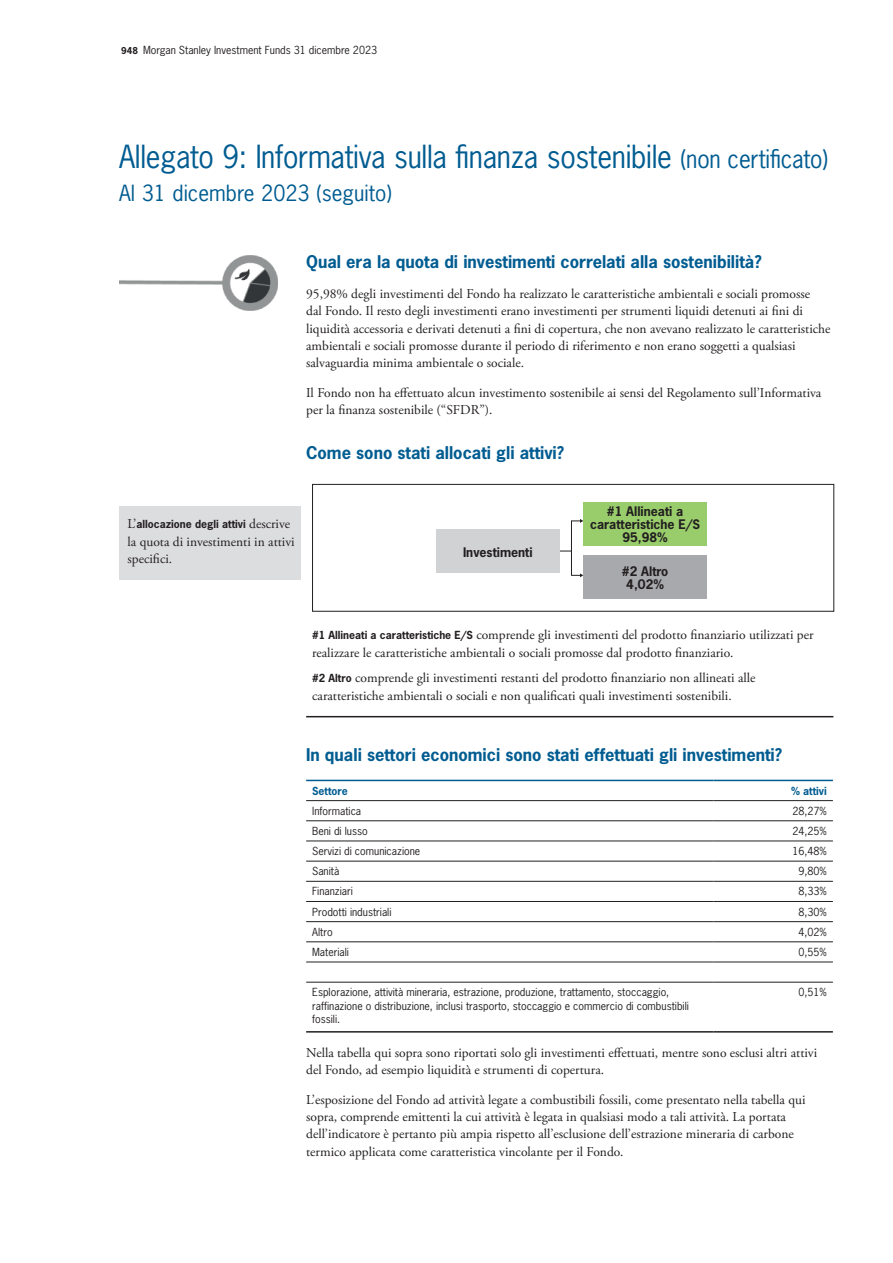
<style>
.page{position:relative;width:893px;height:1263px;background:#fff}
.page>*{position:absolute;margin:0;border:0;box-sizing:border-box;transform-origin:0 0}
.t1{font:30px "News Gothic Std";letter-spacing:-.01em;color:#005c91;scale:.96 1}
.t2{font:21px "News Gothic Std";color:#005c91}
.t3{font:700 16.5px "News Gothic Std";color:#005c91}
.t4{font:13.5px/17.2px "Adobe Garamond Pro";color:#231f20}
.t5{font:700 12.45px/13.2px "News Gothic Std";color:#231f20;text-align:center}
.t6{font:10.5px/13.5px "News Gothic Std";color:#231f20}
.t7{font:700 10.5px "News Gothic Std";color:#231f20}
.t8{font:700 10.5px "News Gothic Std";color:#005c91}
.s1{font-weight:700;font-size:9px}
.s2{font-size:24px}
.s3{font-family:"News Gothic Std";font-weight:700;font-size:10.5px}
.s4{font-family:"Adobe Garamond Pro";font-weight:400;font-size:13.5px}
</style>
<div class="page">
<div style="left:119px;top:506px;width:181px;height:73px;background:#dcdddf"></div>
<svg style="left:559px;top:551px;width:12px;height:1px"></svg>
<hr style="left:571px;top:521px;width:1px;height:54px;background:#231f20">
<svg style="left:571px;top:573px;width:12px;height:4px"></svg>
<svg style="left:571px;top:519px;width:12px;height:4px"></svg>
<div style="left:436px;top:529px;width:123px;height:44px;background:#d1d2d4"></div>
<div style="left:583px;top:502px;width:123px;height:44px;background:#99cd6b"></div>
<div style="left:583px;top:555px;width:123px;height:44px;background:#a8a9ad"></div>
<div style="left:312px;top:484px;width:522px;height:128px;border:1px solid #231f20"></div>
<hr style="left:306px;top:716px;width:527px;height:1px;background:#231f20">
<hr style="left:306px;top:800px;width:407px;height:1px;background:#231f20">
<hr style="left:713px;top:800px;width:120px;height:1px;background:#231f20">
<hr style="left:306px;top:820px;width:407px;height:1px;background:#231f20">
<hr style="left:713px;top:820px;width:120px;height:1px;background:#231f20">
<hr style="left:306px;top:841px;width:407px;height:1px;background:#231f20">
<hr style="left:713px;top:841px;width:120px;height:1px;background:#231f20">
<hr style="left:306px;top:861px;width:407px;height:1px;background:#231f20">
<hr style="left:713px;top:861px;width:120px;height:1px;background:#231f20">
<hr style="left:306px;top:881px;width:407px;height:1px;background:#231f20">
<hr style="left:713px;top:881px;width:120px;height:1px;background:#231f20">
<hr style="left:306px;top:901px;width:407px;height:1px;background:#231f20">
<hr style="left:713px;top:901px;width:120px;height:1px;background:#231f20">
<hr style="left:306px;top:921px;width:407px;height:1px;background:#231f20">
<hr style="left:713px;top:921px;width:120px;height:1px;background:#231f20">
<hr style="left:306px;top:941px;width:407px;height:1px;background:#231f20">
<hr style="left:713px;top:941px;width:120px;height:1px;background:#231f20">
<hr style="left:306px;top:1031px;width:407px;height:1px;background:#231f20">
<hr style="left:713px;top:1031px;width:120px;height:1px;background:#231f20">
<hr style="left:306px;top:780px;width:407px;height:1px;background:#005c91">
<hr style="left:713px;top:780px;width:120px;height:1px;background:#005c91">
<hr style="left:306px;top:962px;width:407px;height:1px;background:#231f20">
<hr style="left:713px;top:962px;width:120px;height:1px;background:#231f20">
<hr style="left:306px;top:982px;width:407px;height:1px;background:#231f20">
<hr style="left:713px;top:982px;width:120px;height:1px;background:#231f20">
<img style="left:119px;top:255px;width:158px;height:56px">
<p class="t6" style="left:121px;top:43px;width:257px"><span class="s1">948</span> Morgan Stanley Investment Funds 31 dicembre 2023</p>
<h1 class="t1" style="left:119px;top:137px;width:740px">Allegato 9: Informativa sulla finanza sostenibile <span class="s2">(non certificato)</span></h1>
<h2 class="t2" style="left:119px;top:179px;width:274px">Al 31 dicembre 2023 (seguito)</h2>
<p class="t3" style="left:306px;top:251px;width:457px">Qual era la quota di investimenti correlati alla sostenibilità?</p>
<p class="t4" style="left:306px;top:286px;width:526px">95,98% degli investimenti del Fondo ha realizzato le caratteristiche ambientali e sociali promosse<br>dal Fondo. Il resto degli investimenti erano investimenti per strumenti liquidi detenuti ai fini di liquidità accessoria e derivati detenuti a fini di copertura, che non avevano realizzato le caratteristiche ambientali e sociali promosse durante il periodo di riferimento e non erano soggetti a qualsiasi salvaguardia minima ambientale o sociale.</p>
<p class="t4" style="left:306px;top:385px;width:517px">Il Fondo non ha effettuato alcun investimento sostenibile ai sensi del Regolamento sull’Informativa per la finanza sostenibile (“SFDR”).</p>
<p class="t3" style="left:306px;top:442px;width:260px">Come sono stati allocati gli attivi?</p>
<p class="t5" style="left:590px;top:504px;width:112px">#1 Allineati a caratteristiche E/S<br>95,98%</p>
<p class="t5" style="left:622px;top:564px;width:48px">#2 Altro<br>4,02%</p>
<p class="t4" style="left:312px;top:627px;width:503px"><span class="s3">#1 Allineati a caratteristiche E/S</span> comprende gli investimenti del prodotto finanziario utilizzati per realizzare le caratteristiche ambientali o sociali promosse dal prodotto finanziario.</p>
<p class="t4" style="left:312px;top:670px;width:445px"><span class="s3">#2 Altro</span> comprende gli investimenti restanti del prodotto finanziario non allineati alle caratteristiche ambientali o sociali e non qualificati quali investimenti sostenibili.</p>
<p class="t7" style="left:128px;top:517px;width:164px"><span class="s4">L’</span>allocazione degli attivi <span class="s4">descrive</span></p>
<p class="t4" style="left:128px;top:533px;width:169px">la quota di investimenti in attivi specifici.</p>
<p class="t5" style="left:463px;top:545px;width:71px">Investimenti</p>
<p class="t3" style="left:306px;top:744px;width:477px">In quali settori economici sono stati effettuati gli investimenti?</p>
<p class="t8" style="left:312px;top:784px;width:37px">Settore</p>
<p class="t8" style="left:791px;top:784px;width:37px">% attivi</p>
<p class="t6" style="left:312px;top:804px;width:51px">Informatica</p>
<p class="t6" style="left:792px;top:804px;width:36px">28,27%</p>
<p class="t6" style="left:312px;top:824px;width:57px">Beni di lusso</p>
<p class="t6" style="left:792px;top:824px;width:36px">24,25%</p>
<p class="t6" style="left:312px;top:844px;width:110px">Servizi di comunicazione</p>
<p class="t6" style="left:792px;top:844px;width:36px">16,48%</p>
<p class="t6" style="left:312px;top:864px;width:29px">Sanità</p>
<p class="t6" style="left:798px;top:864px;width:30px">9,80%</p>
<p class="t6" style="left:312px;top:885px;width:42px">Finanziari</p>
<p class="t6" style="left:798px;top:885px;width:30px">8,33%</p>
<p class="t6" style="left:312px;top:905px;width:81px">Prodotti industriali</p>
<p class="t6" style="left:798px;top:905px;width:30px">8,30%</p>
<p class="t6" style="left:312px;top:925px;width:22px">Altro</p>
<p class="t6" style="left:798px;top:925px;width:30px">4,02%</p>
<p class="t6" style="left:312px;top:945px;width:38px">Materiali</p>
<p class="t6" style="left:798px;top:945px;width:30px">0,55%</p>
<p class="t6" style="left:312px;top:985px;width:378px">Esplorazione, attività mineraria, estrazione, produzione, trattamento, stoccaggio, raffinazione o distribuzione, inclusi trasporto, stoccaggio e commercio di combustibili fossili.</p>
<p class="t6" style="left:798px;top:985px;width:30px">0,51%</p>
<p class="t4" style="left:306px;top:1044px;width:513px">Nella tabella qui sopra sono riportati solo gli investimenti effettuati, mentre sono esclusi altri attivi del Fondo, ad esempio liquidità e strumenti di copertura.</p>
<p class="t4" style="left:306px;top:1091px;width:501px">L’esposizione del Fondo ad attività legate a combustibili fossili, come presentato nella tabella qui sopra, comprende emittenti la cui attività è legata in qualsiasi modo a tali attività. La portata dell’indicatore è pertanto più ampia rispetto all’esclusione dell’estrazione mineraria di carbone termico applicata come caratteristica vincolante per il Fondo.</p>
</div>
